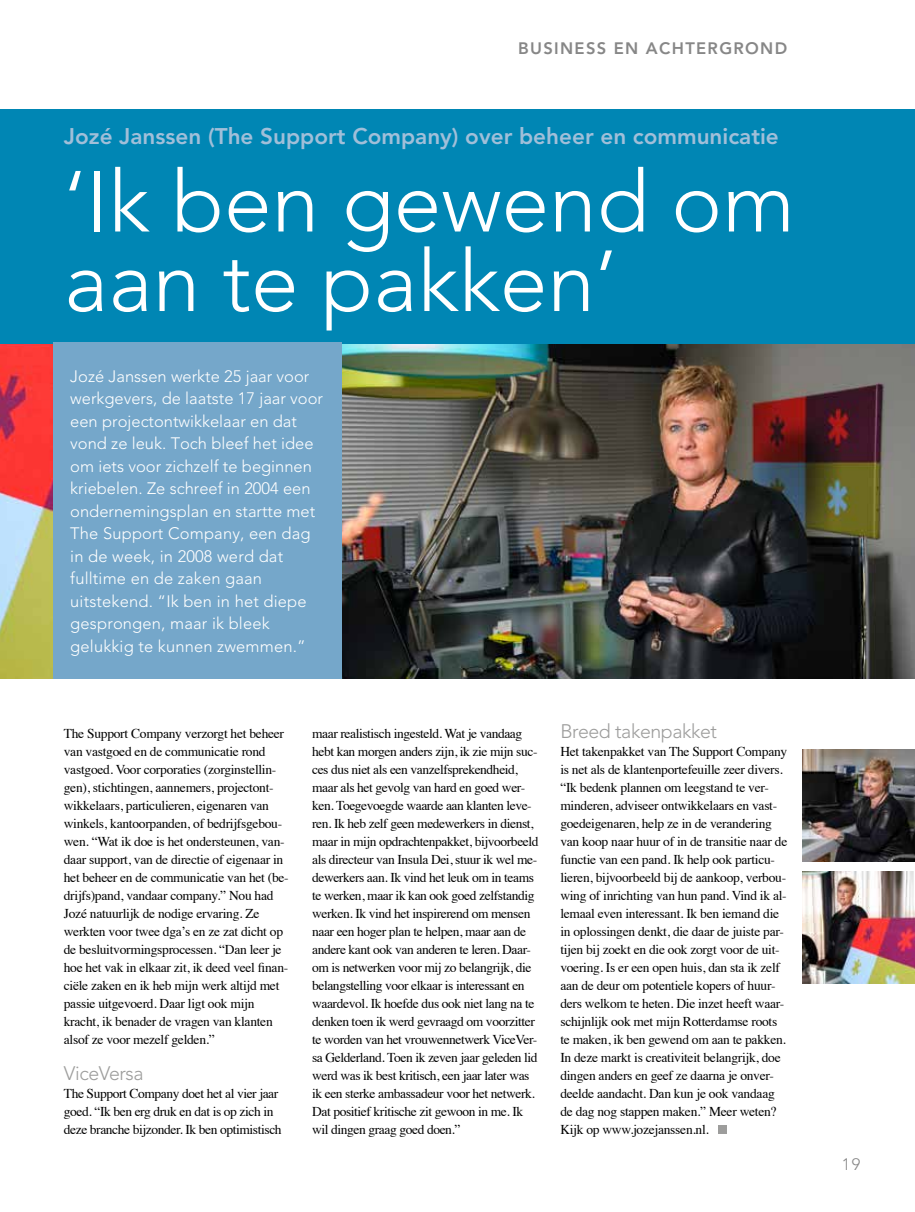
<style>
.page{position:relative;width:915px;height:1212px;background:#fff}
.page>*{position:absolute;margin:0;border:0;box-sizing:border-box;transform-origin:0 0}
.t1{font:300 85.5px/79.5px "Avenir LT Std";color:#fff}
.t2{font:800 22.5px "Avenir LT Std";color:#a1bfd9}
.t3{font:300 19.5px "Avenir LT Std";letter-spacing:-.02em;color:#9d9d9c}
.t4{font:300 16.5px/22.5px "Avenir LT Std";color:#fff}
.t5{font:800 16.5px "Avenir LT Std";letter-spacing:.08em;color:#878787}
.t6{font:300 16.5px "Avenir LT Std";color:#878787}
.t7{font:13.5px/18px "Times";letter-spacing:-.02em;color:#000}
</style>
<div class="page">
<img style="left:0;top:344px;width:53px;height:334px">
<img style="left:341px;top:344px;width:573px;height:334px">
<div style="left:0;top:110px;width:914px;height:234px;background:#0086b4"></div>
<div style="left:717px;top:1125px;width:9px;height:9px;background:#9d9d9c"></div>
<img style="left:802px;top:750px;width:112px;height:111px">
<img style="left:802px;top:872px;width:112px;height:111px">
<div style="left:53px;top:342px;width:288px;height:336px;background:#75a7ca"></div>
<p class="t5" style="left:518px;top:39px;width:270px">Business en achtergrond</p>
<h2 class="t2" style="left:64px;top:123px;width:716px">Jozé Janssen (The Support Company) over beheer en communicatie</h2>
<h1 class="t1" style="left:64px;top:163px;width:732px">‘Ik ben gewend om aan te pakken’</h1>
<p class="t4" style="left:70px;top:365px;width:254px">Jozé Janssen werkte 25 jaar voor werkgevers, de laatste 17 jaar voor een projectontwikkelaar en dat vond ze leuk. Toch bleef het idee om iets voor zichzelf te beginnen kriebelen. Ze schreef in 2004 een ondernemingsplan en startte met<br>The Support Company, een dag in de week, in 2008 werd dat fulltime en de zaken gaan uitstekend. “Ik ben in het diepe gesprongen, maar ik bleek gelukkig te kunnen zwemmen.”</p>
<p class="t7" style="left:64px;top:723px;width:226px">The Support Company verzorgt het beheer van vastgoed en de communicatie rond vastgoed. Voor corporaties (zorginstellin&shy;gen), stichtingen, aannemers, projectont&shy;wikkelaars, particulieren, eigenaren van winkels, kantoorpanden, of bedrijfsgebou&shy;wen. “Wat ik doe is het ondersteunen, van&shy;daar support, van de directie of eigenaar in het beheer en de communicatie van het (be&shy;drijfs)pand, vandaar company.” Nou had Jozé natuurlijk de nodige ervaring. Ze werkten voor twee dga’s en ze zat dicht op de besluitvormingsprocessen. “Dan leer je hoe het vak in elkaar zit, ik deed veel finan&shy;ciële zaken en ik heb mijn werk altijd met passie uitgevoerd. Daar ligt ook mijn kracht, ik benader de vragen van klanten alsof ze voor mezelf gelden.”</p>
<h3 class="t3" style="left:64px;top:1062px;width:81px">ViceVersa</h3>
<p class="t7" style="left:64px;top:1083px;width:219px">The Support Company doet het al vier jaar goed. “Ik ben erg druk en dat is op zich in deze branche bijzonder. Ik ben optimistisch</p>
<p class="t7" style="left:312px;top:723px;width:228px">maar realistisch ingesteld. Wat je vandaag hebt kan morgen anders zijn, ik zie mijn suc&shy;ces dus niet als een vanzelfsprekendheid, maar als het gevolg van hard en goed wer&shy;ken. Toegevoegde waarde aan klanten leve&shy;ren. Ik heb zelf geen medewerkers in dienst, maar in mijn opdrachtenpakket, bijvoorbeeld als directeur van Insula Dei, stuur ik wel me&shy;dewerkers aan. Ik vind het leuk om in teams te werken, maar ik kan ook goed zelfstandig werken. Ik vind het inspirerend om mensen naar een hoger plan te helpen, maar aan de andere kant ook van anderen te leren. Daar&shy;om is netwerken voor mij zo belangrijk, die belangstelling voor elkaar is interessant en waardevol. Ik hoefde dus ook niet lang na te denken toen ik werd gevraagd om voorzitter te worden van het vrouwennetwerk ViceVer&shy;sa Gelderland. Toen ik zeven jaar geleden lid werd was ik best kritisch, een jaar later was ik een sterke ambassadeur voor het netwerk.<br>Dat positief kritische zit gewoon in me. Ik wil dingen graag goed doen.”</p>
<h3 class="t3" style="left:560px;top:720px;width:158px">Breed takenpakket</h3>
<p class="t7" style="left:560px;top:741px;width:228px">Het takenpakket van The Support Company is net als de klantenportefeuille zeer divers. “Ik bedenk plannen om leegstand te ver&shy;minderen, adviseer ontwikkelaars en vast&shy;goedeigenaren, help ze in de verandering van koop naar huur of in de transitie naar de functie van een pand. Ik help ook particu&shy;lieren, bijvoorbeeld bij de aankoop, verbou&shy;wing of inrichting van hun pand. Vind ik al&shy;lemaal even interessant. Ik ben iemand die in oplossingen denkt, die daar de juiste par&shy;tijen bij zoekt en die ook zorgt voor de uit&shy;voering. Is er een open huis, dan sta ik zelf aan de deur om potentiele kopers of huur&shy;ders welkom te heten. Die inzet heeft waar&shy;schijnlijk ook met mijn Rotterdamse roots te maken, ik ben gewend om aan te pakken.<br>In deze markt is creativiteit belangrijk, doe dingen anders en geef ze daarna je onver&shy;deelde aandacht. Dan kun je ook vandaag de dag nog stappen maken.” Meer weten?<br>Kijk op www.jozejanssen.nl.</p>
<p class="t6" style="left:841px;top:1155px;width:20px">19</p>
</div>
